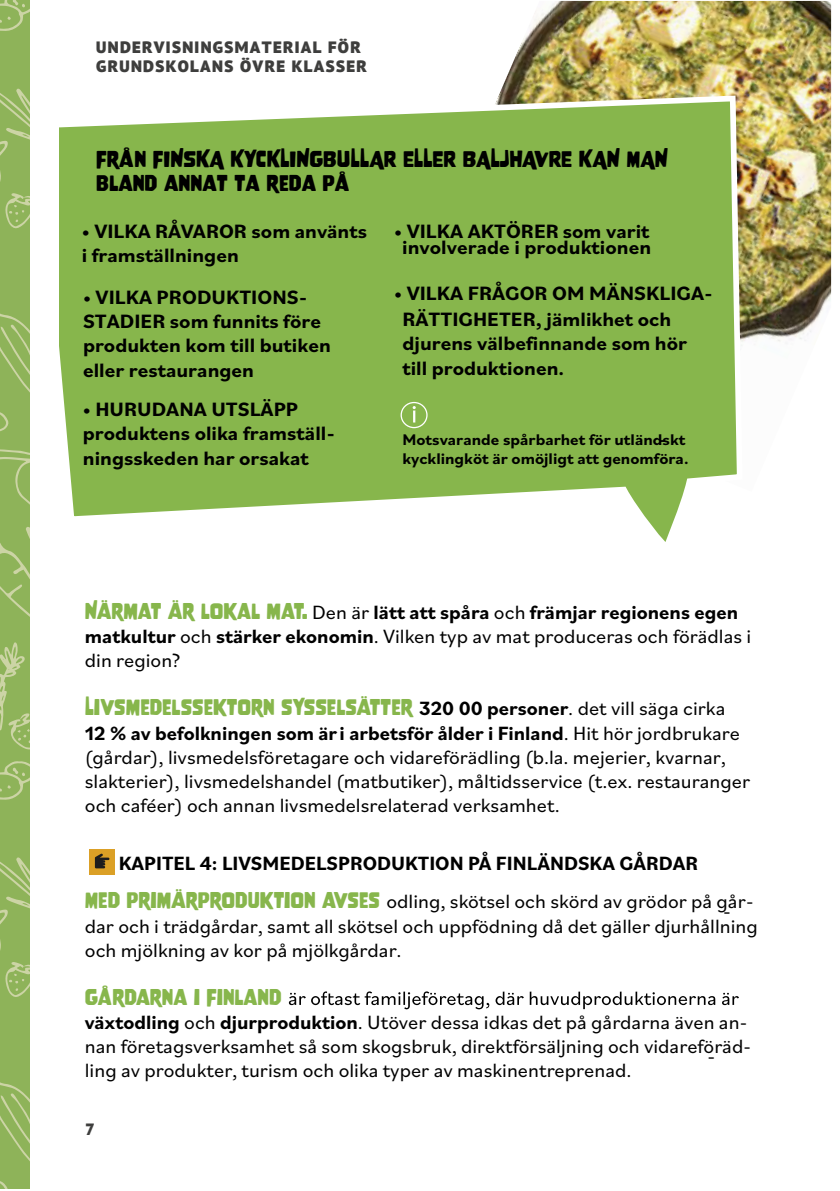
<style>
.page{position:relative;width:840px;height:1191px;background:#fff}
.page>*{position:absolute;margin:0;border:0;box-sizing:border-box;transform-origin:0 0}
.t1{font:700 20.2px/24.2px "Bilo";color:#000}
.t2{font:20.2px/24.2px "Nove";color:#000}
.t3{font:20.2px "Bilo";color:#000}
.t4{font:20px/24.2px "Bilo";color:#000}
.t5{font:700 20px/38.2px "Bilo";color:#000}
.t6{font:20px "Nove";color:#87b64c}
.t7{font:900 16.4px/19.8px "PT Sans Pro";letter-spacing:.08em;color:#3e3e3d}
.t8{font:700 16.2px/19.4px "Bilo";color:#000}
.s1{font-family:"Nove";color:#87b64c}
.s2{font-weight:700}
.s3{font-family:"Bilo";font-weight:700;color:#000}
.s4{font-family:"Bilo";color:#000}
.s5{font-family:"Nove";font-weight:400;color:#87b64c}
.s6{font-weight:400}
</style>
<div class="page">
<div style="left:0;top:0;width:30px;height:1188px;background:#8eb359"></div>
<svg style="left:0;top:88px;width:30px;height:141px"></svg>
<svg style="left:0;top:0;width:30px;height:31px"></svg>
<svg style="left:0;top:1082px;width:30px;height:106px"></svg>
<svg style="left:0;top:857px;width:30px;height:140px"></svg>
<svg style="left:0;top:761px;width:30px;height:39px"></svg>
<svg style="left:0;top:313px;width:30px;height:436px"></svg>
<div style="left:89px;top:849px;width:25px;height:25px;background:#dba026"></div>
<svg style="left:95px;top:853px;width:14px;height:15px"></svg>
<svg style="left:289px;top:991px;width:449px;height:18px"></svg>
<img style="left:501px;top:1px;width:329px;height:341px">
<img style="left:500px;top:89px;width:256px;height:253px">
<svg style="left:60px;top:93px;width:685px;height:449px;background:#98bf65"></svg>
<div style="left:400px;top:402px;width:27px;height:26px;border:1px solid #fff;border-radius:50%"></div>
<svg style="left:412px;top:406px;width:3px;height:16px"></svg>
<p class="t7" style="left:96px;top:37px;width:272px">UNDERVISNINGSMATERIAL FÖR<br>GRUNDSKOLANS ÖVRE KLASSER</p>
<p class="t2" style="left:96px;top:147px;width:572px">Från FINSKA KYCKLINGBULLAR ELLER BALJHAVRE KAN MAN bland annat ta reda på</p>
<p class="t1" style="left:82px;top:218px;width:287px">• VILKA RÅVAROR som använts i framställningen</p>
<p class="t1" style="left:83px;top:284px;width:249px">• VILKA PRODUKTIONS-<br>STADIER som funnits före produkten kom till butiken eller restaurangen</p>
<p class="t1" style="left:83px;top:396px;width:253px">• HURUDANA UTSLÄPP produktens olika framställ&shy;ningsskeden har orsakat</p>
<p class="t1" style="left:394px;top:221px;width:258px;line-height:16.8px;text-align:center">• VILKA AKTÖRER som varit involverade i produktionen</p>
<p class="t1" style="left:402px;top:280px;width:312px;line-height:24.8px;text-indent:-8px">• VILKA FRÅGOR OM MÄNSKLIGA-<br>RÄTTIGHETER, jämlikhet och djurens välbefinnande som hör till produktionen.</p>
<p class="t8" style="left:402px;top:429px;width:287px">Motsvarande spårbarhet för utländskt kycklingköt är omöjligt att genomföra.</p>
<p class="t8" style="left:658px;top:429px;width:8px">-</p>
<p class="t4" style="left:85px;top:599px;width:667px"><span class="s1">Närmat är lokal mat.</span> Den är <span class="s2">lätt att spåra</span> och <span class="s2">främjar regionens egen matkultur</span> och <span class="s2">stärker ekonomin</span>. Vilken typ av mat produceras och förädlas i din region?</p>
<p class="t6" style="left:85px;top:696px;width:641px">Livsmedelssektorn sysselsätter <span class="s3">320 00 personer</span><span class="s4">. det vill säga cirka</span></p>
<p class="t4" style="left:85px;top:719px;width:666px"><span class="s2">12 % av befolkningen som är i arbetsför ålder i Finland</span>. Hit hör jordbrukare (gårdar), livsmedelsföretagare och vidareförädling (b.la. mejerier, kvarnar, slakterier), livsmedelshandel (matbutiker), måltidsservice (t.ex. restauranger och caféer) och annan livsmedelsrelaterad verksamhet.</p>
<p class="t5" style="left:85px;top:843px;width:670px;text-indent:34px">KAPITEL 4: LIVSMEDELSPRODUKTION PÅ FINLÄNDSKA GÅRDAR<br><span class="s5">Med primärproduktion avses</span> <span class="s6">odling, skötsel och skörd av grödor på går-</span></p>
<p class="t4" style="left:85px;top:912px;width:674px">dar och i trädgårdar, samt all skötsel och uppfödning då det gäller djurhållning och mjölkning av kor på mjölkgårdar.</p>
<p class="t6" style="left:85px;top:985px;width:198px">Gårdarna i Finland</p>
<p class="t4" style="left:85px;top:1009px;width:667px"><span class="s2">växtodling</span> och <span class="s2">djurproduktion</span>. Utöver dessa idkas det på gårdarna även an&shy;nan företagsverksamhet så som skogsbruk, direktförsäljning och vidareföräd&shy;ling av produkter, turism och olika typer av maskinentreprenad.</p>
<p class="t3" style="left:722px;top:897px;width:10px">-</p>
<p class="t3" style="left:706px;top:1042px;width:10px">-</p>
<p class="t7" style="left:85px;top:1118px;width:12px">7</p>
</div>
